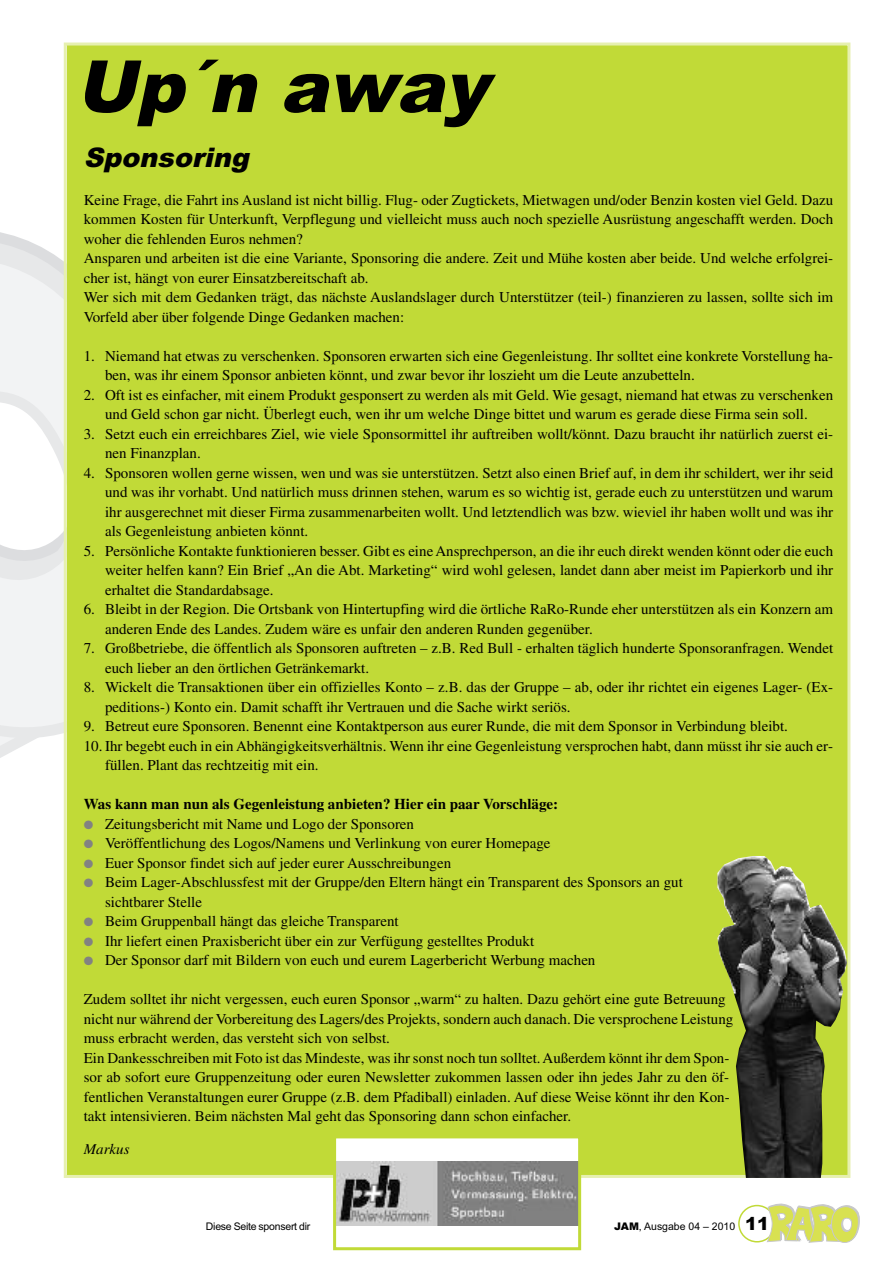
<style>
.page{position:relative;width:893px;height:1263px;background:#fff}
.page>*{position:absolute;margin:0;border:0;box-sizing:border-box;transform-origin:0 0}
.t1{font:italic 900 72px "Arial";color:#000}
.t2{font:italic 900 27px "Arial";color:#000}
.t3{font:15px/19.5px "Times";color:#000}
.t4{font:700 15px "Times";color:#000}
.t5{font:italic 15px "Times";color:#000}
.t6{font:10.5px "Arial";letter-spacing:-.025em;color:#000}
.t7{font:10.5px "Arial";color:#000}
.s1{color:#828282}
.s2{font-weight:900}
.s3{font-weight:900;font-size:18px}
</style>
<div class="page">
<svg style="left:0;top:237px;width:64px;height:537px"></svg>
<svg style="left:738px;top:1203px;width:122px;height:40px"></svg>
<div style="left:67px;top:46px;width:780px;height:1129px;background:#c1da37"></div>
<img style="left:717px;top:856px;width:130px;height:322px">
<div style="left:336px;top:1138px;width:242px;height:109px;background:#fff"></div>
<img style="left:337px;top:1161px;width:240px;height:64px">
<div style="left:333px;top:1135px;width:248px;height:115px;border:3px solid #c1da37"></div>
<h1 class="t1" style="left:76px;top:45px;width:414px">Up´n away</h1>
<h2 class="t2" style="left:84px;top:142px;width:173px">Sponsoring</h2>
<p class="t3" style="left:84px;top:192px;width:751px">Keine Frage, die Fahrt ins Ausland ist nicht billig. Flug- oder Zugtickets, Mietwagen und/oder Benzin kosten viel Geld. Dazu kommen Kosten für Unterkunft, Verpflegung und vielleicht muss auch noch spezielle Ausrüstung angeschafft werden. Doch woher die fehlenden Euros nehmen?<br>Ansparen und arbeiten ist die eine Variante, Sponsoring die andere. Zeit und Mühe kosten aber beide. Und welche erfolgrei&shy;cher ist, hängt von eurer Einsatzbereitschaft ab.<br>Wer sich mit dem Gedanken trägt, das nächste Auslandslager durch Unterstützer (teil-) finanzieren zu lassen, sollte sich im Vorfeld aber über folgende Dinge Gedanken machen:</p>
<p class="t3" style="left:105px;top:348px;width:730px;text-indent:-21px">1. Niemand hat etwas zu verschenken. Sponsoren erwarten sich eine Gegenleistung. Ihr solltet eine konkrete Vorstellung ha&shy;ben, was ihr einem Sponsor anbieten könnt, und zwar bevor ihr loszieht um die Leute anzubetteln.</p>
<p class="t3" style="left:84px;top:387px;width:751px;text-align:center">2. Oft ist es einfacher, mit einem Produkt gesponsert zu werden als mit Geld. Wie gesagt, niemand hat etwas zu verschenken und Geld schon gar nicht. Überlegt euch, wen ihr um welche Dinge bittet und warum es gerade diese Firma sein soll.</p>
<p class="t3" style="left:105px;top:426px;width:730px;text-indent:-21px">3. Setzt euch ein erreichbares Ziel, wie viele Sponsormittel ihr auftreiben wollt/könnt. Dazu braucht ihr natürlich zuerst ei&shy;nen Finanzplan.</p>
<p class="t3" style="left:105px;top:465px;width:730px;text-align:justify;text-indent:-21px">4. Sponsoren wollen gerne wissen, wen und was sie unterstützen. Setzt also einen Brief auf, in dem ihr schildert, wer ihr seid und was ihr vorhabt. Und natürlich muss drinnen stehen, warum es so wichtig ist, gerade euch zu unterstützen und warum ihr ausgerechnet mit dieser Firma zusammenarbeiten wollt. Und letztendlich was bzw. wieviel ihr haben wollt und was ihr als Gegenleistung anbieten könnt.</p>
<p class="t3" style="left:105px;top:543px;width:730px;text-align:justify;text-indent:-21px">5. Persönliche Kontakte funktionieren besser. Gibt es eineAnsprechperson, an die ihr euch direkt wenden könnt oder die euch weiter helfen kann? Ein Brief „An die Abt. Marketing“ wird wohl gelesen, landet dann aber meist im Papierkorb und ihr erhaltet die Standardabsage.</p>
<p class="t3" style="left:105px;top:601px;width:730px;text-indent:-21px">6. Bleibt in der Region. Die Ortsbank von Hintertupfing wird die örtliche RaRo-Runde eher unterstützen als ein Konzern am anderen Ende des Landes. Zudem wäre es unfair den anderen Runden gegenüber.</p>
<p class="t3" style="left:105px;top:640px;width:730px;text-indent:-21px">7. Großbetriebe, die öffentlich als Sponsoren auftreten – z.B. Red Bull - erhalten täglich hunderte Sponsoranfragen. Wendet euch lieber an den örtlichen Getränkemarkt.</p>
<p class="t3" style="left:105px;top:679px;width:730px;text-indent:-21px">8. Wickelt die Transaktionen über ein offizielles Konto – z.B. das der Gruppe – ab, oder ihr richtet ein eigenes Lager- (Ex&shy;peditions-) Konto ein. Damit schafft ihr Vertrauen und die Sache wirkt seriös.</p>
<p class="t3" style="left:84px;top:718px;width:706px">9. Betreut eure Sponsoren. Benennt eine Kontaktperson aus eurer Runde, die mit dem Sponsor in Verbindung bleibt.</p>
<p class="t3" style="left:105px;top:738px;width:730px;text-indent:-21px">10. Ihr begebt euch in ein Abhängigkeitsverhältnis. Wenn ihr eine Gegenleistung versprochen habt, dann müsst ihr sie auch er&shy;füllen. Plant das rechtzeitig mit ein.</p>
<p class="t4" style="left:84px;top:799px;width:476px">Was kann man nun als Gegenleistung anbieten? Hier ein paar Vorschläge:</p>
<p class="t3" style="left:84px;top:816px;width:332px"><span class="s1">●</span> Zeitungsbericht mit Name und Logo der Sponsoren</p>
<p class="t3" style="left:84px;top:835px;width:468px"><span class="s1">●</span> Veröffentlichung des Logos/Namens und Verlinkung von eurer Homepage</p>
<p class="t3" style="left:84px;top:855px;width:369px"><span class="s1">●</span> Euer Sponsor findet sich auf jeder eurer Ausschreibungen</p>
<p class="t3" style="left:105px;top:874px;width:579px;text-indent:-21px"><span class="s1">●</span> Beim Lager-Abschlussfest mit der Gruppe/den Eltern hängt ein Transparent des Sponsors an gut sichtbarer Stelle</p>
<p class="t3" style="left:84px;top:913px;width:316px"><span class="s1">●</span> Beim Gruppenball hängt das gleiche Transparent</p>
<p class="t3" style="left:84px;top:933px;width:452px"><span class="s1">●</span> Ihr liefert einen Praxisbericht über ein zur Verfügung gestelltes Produkt</p>
<p class="t3" style="left:84px;top:952px;width:513px"><span class="s1">●</span> Der Sponsor darf mit Bildern von euch und eurem Lagerbericht Werbung machen</p>
<p class="t3" style="left:84px;top:991px;width:651px">Zudem solltet ihr nicht vergessen, euch euren Sponsor „warm“ zu halten. Dazu gehört eine gute Betreuung nicht nur während der Vorbereitung des Lagers/des Projekts, sondern auch danach. Die versprochene Leistung muss erbracht werden, das versteht sich von selbst.<br>Ein Dankesschreiben mit Foto ist das Mindeste, was ihr sonst noch tun solltet.Außerdem könnt ihr dem Spon&shy;sor ab sofort eure Gruppenzeitung oder euren Newsletter zukommen lassen oder ihn jedes Jahr zu den öf&shy;fentlichen Veranstaltungen eurer Gruppe (z.B. dem Pfadiball) einladen. Auf diese Weise könnt ihr den Kon&shy;takt intensivieren. Beim nächsten Mal geht das Sponsoring dann schon einfacher.</p>
<p class="t5" style="left:84px;top:1144px;width:47px">Markus</p>
<p class="t6" style="left:206px;top:1220px;width:106px">Diese Seite sponsert dir</p>
<p class="t7" style="left:614px;top:1220px;width:156px"><span class="s2">JAM</span>, Ausgabe 04 – 2010 <span class="s3">11</span></p>
</div>
